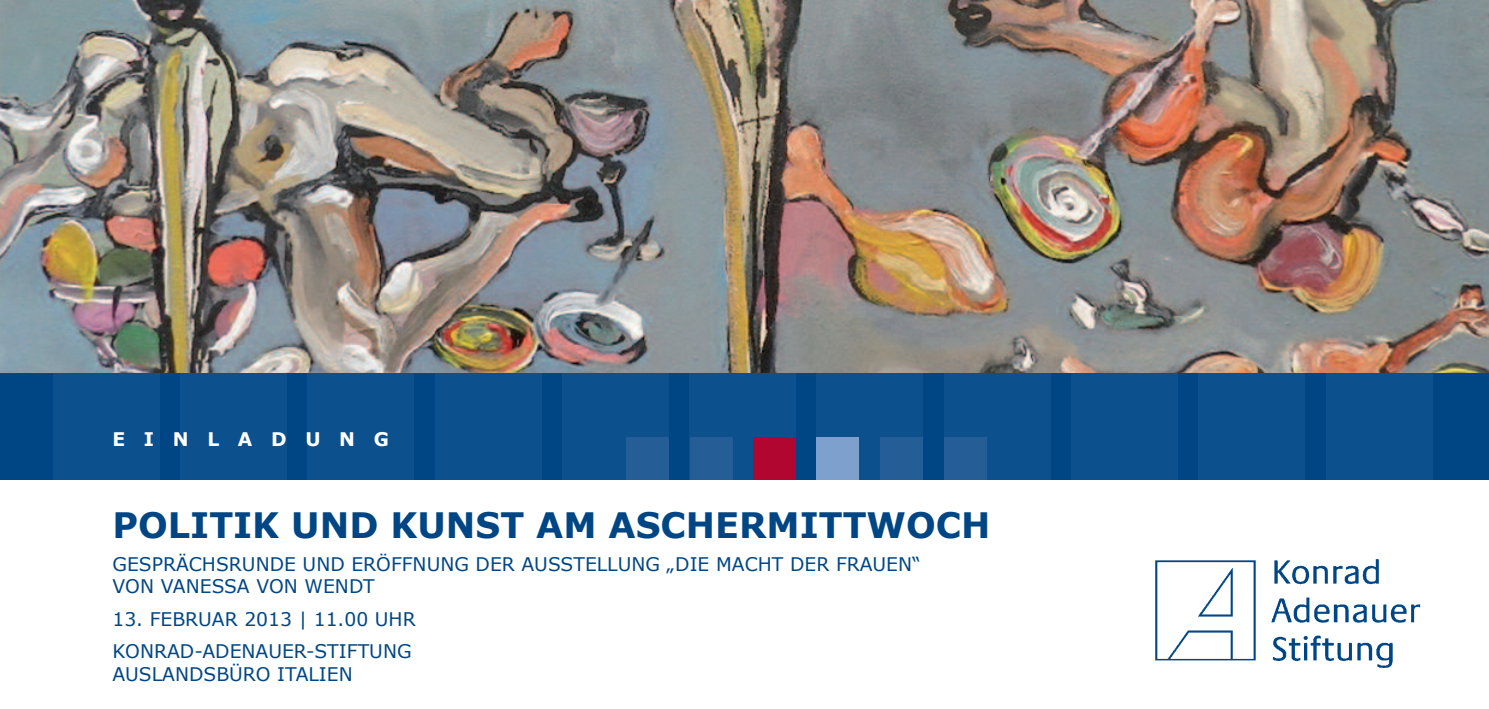
<style>
.page{position:relative;width:1489px;height:709px;background:#fff}
.page>*{position:absolute;margin:0;border:0;box-sizing:border-box;transform-origin:0 0}
.t1{font:700 35px "Verdana";color:#004684}
.t2{font:18.75px/22.5px "Verdana";color:#004684}
.t3{font:700 18.75px "Verdana";letter-spacing:.995em;color:#fff}
</style>
<div class="page">
<img style="left:0;top:0;width:1488px;height:373px">
<div style="left:0;top:373px;width:1488px;height:107px;background:#004684"></div>
<img style="left:1155px;top:559px;width:266px;height:109px">
<div style="left:53px;top:373px;width:106px;height:107px;background:#0c518e"></div>
<div style="left:180px;top:373px;width:107px;height:107px;background:#0c518e"></div>
<div style="left:308px;top:373px;width:106px;height:107px;background:#0c518e"></div>
<div style="left:435px;top:373px;width:106px;height:107px;background:#0c518e"></div>
<div style="left:562px;top:373px;width:106px;height:107px;background:#0c518e"></div>
<div style="left:689px;top:373px;width:106px;height:107px;background:#0c518e"></div>
<div style="left:816px;top:373px;width:107px;height:107px;background:#0c518e"></div>
<div style="left:944px;top:373px;width:106px;height:107px;background:#0c518e"></div>
<div style="left:1071px;top:373px;width:106px;height:107px;background:#0c518e"></div>
<div style="left:1198px;top:373px;width:106px;height:107px;background:#0c518e"></div>
<div style="left:1325px;top:373px;width:106px;height:107px;background:#0c518e"></div>
<div style="left:753px;top:437px;width:42px;height:43px;background:#b00630"></div>
<div style="left:816px;top:437px;width:43px;height:43px;background:#7da0cc"></div>
<div style="left:880px;top:437px;width:43px;height:43px;background:#255d97"></div>
<div style="left:944px;top:437px;width:42px;height:43px;background:#255d97"></div>
<div style="left:690px;top:437px;width:42px;height:43px;background:#255d97"></div>
<div style="left:626px;top:437px;width:42px;height:43px;background:#255d97"></div>
<p class="t3" style="left:112px;top:427px;width:278px">EINLADUNG</p>
<h1 class="t1" style="left:112px;top:503px;width:879px">POLITIK UND KUNST AM ASCHERMITTWOCH</h1>
<p class="t2" style="left:112px;top:552px;width:809px">GESPRÄCHSRUNDE UND ERÖFFNUNG DER AUSSTELLUNG „DIE MACHT DER FRAUEN“<br>VON VANESSA VON WENDT</p>
<p class="t2" style="left:112px;top:602px;width:305px;line-height:32.5px">13. FEBRUAR 2013 | 11.00 UHR<br>KONRAD-ADENAUER-STIFTUNG</p>
<p class="t2" style="left:112px;top:662px;width:242px">AUSLANDSBÜRO ITALIEN</p>
</div>
